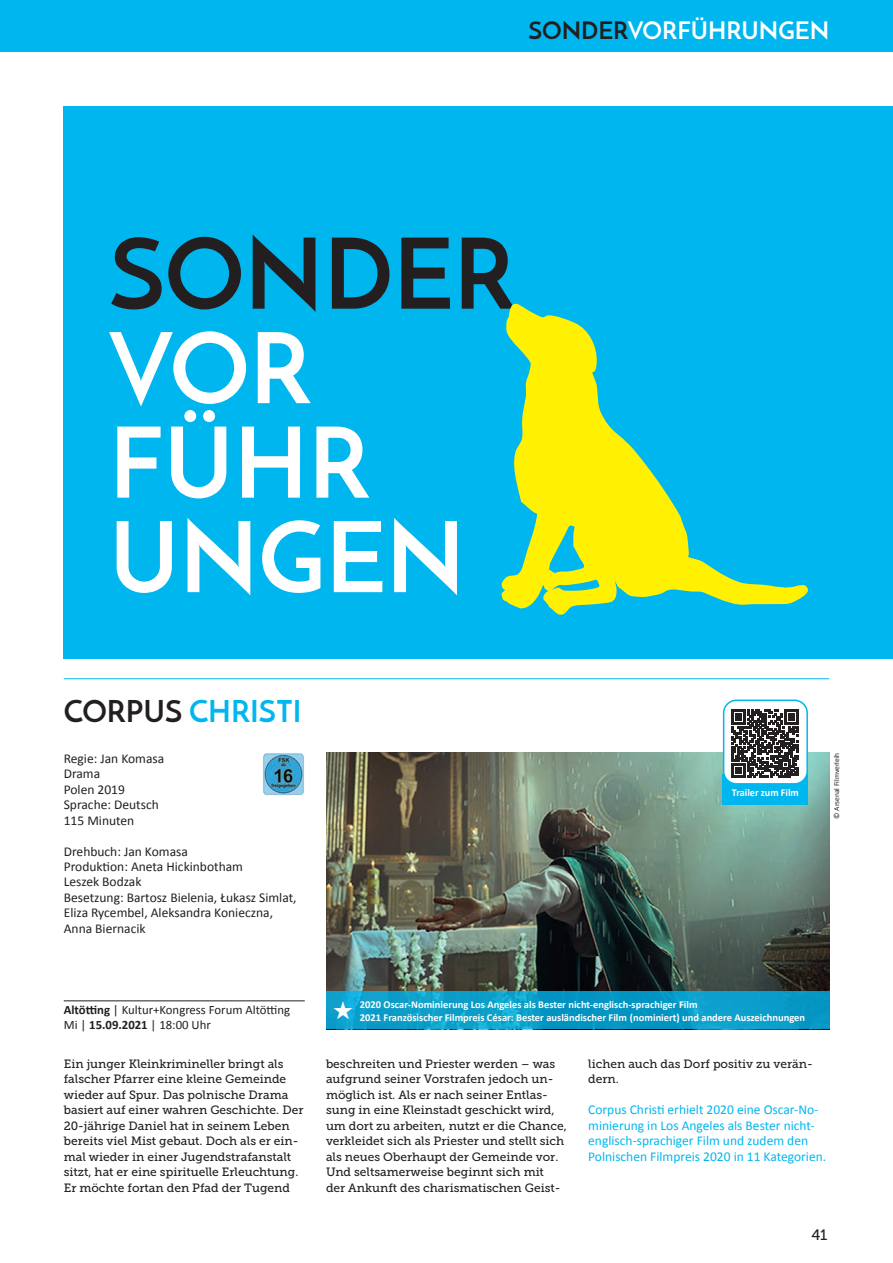
<style>
.page{position:relative;width:893px;height:1263px;background:#fff}
.page>*{position:absolute;margin:0;border:0;box-sizing:border-box;transform-origin:0 0}
.t1{font:700 97.5px/94.5px "Josefin Sans";color:#fff}
.t2{font:700 97.5px "Josefin Sans";color:#231f20}
.t3{font:700 30px "Josefin Sans";color:#00b6ef}
.t4{font:700 24px "Josefin Sans";color:#fff}
.t5{font:15px "Museo Slab 500";color:#231f20}
.t6{font:13.5px/15.5px "Calibri";color:#231f20}
.t7{font:13.5px/15.5px "Calibri";color:#00b6ef}
.t8{font:12.75px/15.3px "Calibri";color:#231f20}
.t9{font:12px/15.5px "Museo Slab 500";color:#231f20}
.t10{font:700 10.5px/12.6px "Calibri";color:#fff}
.t11{font:7.5px "Calibri";color:#231f20}
.s1{color:#231f20}
.s2{font-weight:700}
</style>
<div class="page">
<div style="left:0;top:0;width:893px;height:51px;background:#00b6ef"></div>
<div style="left:64px;top:106px;width:829px;height:553px;background:#00b6ef"></div>
<img style="left:326px;top:753px;width:503px;height:238px">
<div style="left:723px;top:774px;width:85px;height:31px;background:#00b6ef"></div>
<div style="left:724px;top:700px;width:83px;height:84px;background:#fff;border-radius:13px"></div>
<svg style="left:731px;top:710px;width:68px;height:68px"></svg>
<div style="left:723px;top:699px;width:85px;height:85px;border:2px solid #00b6ef;border-radius:13px"></div>
<hr style="left:64px;top:678px;width:765px;height:1px;background:#00b6ef">
<hr style="left:64px;top:1000px;width:241px;height:1px;background:#231f20">
<img style="left:263px;top:753px;width:41px;height:42px">
<svg style="left:326px;top:991px;width:503px;height:38px;background:#099cc8"></svg>
<svg style="left:501px;top:303px;width:307px;height:312px"></svg>
<svg style="left:334px;top:1000px;width:19px;height:19px"></svg>
<h3 class="t4" style="left:528px;top:16px;width:302px"><span class="s1">SONDER</span>VORFÜHRUNGEN</h3>
<h1 class="t2" style="left:109px;top:213px;width:408px">SONDER</h1>
<h1 class="t1" style="left:109px;top:321px;width:357px">VOR<br>FÜHR<br>UNGEN</h1>
<h2 class="t3" style="left:64px;top:692px;width:239px"><span class="s1">CORPUS</span> CHRISTI</h2>
<p class="t6" style="left:64px;top:751px;width:102px">Regie: Jan Komasa<br>Drama<br>Polen 2019<br>Sprache: Deutsch<br>115 Minuten</p>
<p class="t6" style="left:64px;top:843px;width:234px">Drehbuch: Jan Komasa<br>Produktion: Aneta Hickinbotham<br>Leszek Bodzak<br>Besetzung: Bartosz Bielenia, Łukasz Simlat,<br>Eliza Rycembel, Aleksandra Konieczna,<br>Anna Biernacik</p>
<p class="t10" style="left:732px;top:786px;width:69px">Trailer zum Film</p>
<p class="t11" style="left:832px;top:819px;width:67px;rotate:-90deg">© Arsenal Filmverleih</p>
<p class="t8" style="left:64px;top:1002px;width:228px"><span class="s2">Altötting</span> | Kultur+Kongress Forum Altötting<br>Mi | <span class="s2">15.09.2021</span> | 18:00 Uhr</p>
<p class="t10" style="left:360px;top:998px;width:447px">2020 Oscar-Nominierung Los Angeles als Bester nicht-englisch-sprachiger Film<br>2021 Französischer Filmpreis César: Bester ausländischer Film (nominiert) und andere Auszeichnungen</p>
<p class="t9" style="left:64px;top:1056px;width:241px">Ein junger Kleinkrimineller bringt als falscher Pfarrer eine kleine Gemeinde wieder auf Spur. Das polnische Drama basiert auf einer wahren Geschichte. Der 20-jährige Daniel hat in seinem Leben bereits viel Mist gebaut. Doch als er ein&shy;mal wieder in einer Jugendstrafanstalt sitzt, hat er eine spirituelle Erleuchtung.<br>Er möchte fortan den Pfad der Tugend</p>
<p class="t9" style="left:326px;top:1056px;width:242px">beschreiten und Priester werden – was aufgrund seiner Vorstrafen jedoch un&shy;möglich ist. Als er nach seiner Entlas&shy;sung in eine Kleinstadt geschickt wird, um dort zu arbeiten, nutzt er die Chance, verkleidet sich als Priester und stellt sich als neues Oberhaupt der Gemeinde vor.<br>Und seltsamerweise beginnt sich mit<br>der Ankunft des charismatischen Geist-</p>
<p class="t9" style="left:588px;top:1056px;width:226px">lichen auch das Dorf positiv zu verän&shy;dern.</p>
<p class="t7" style="left:588px;top:1102px;width:240px">Corpus Christi erhielt 2020 eine Oscar-No&shy;minierung in Los Angeles als Bester nicht&shy;englisch-sprachiger Film und zudem den Polnischen Filmpreis 2020 in 11 Kategorien.</p>
<p class="t5" style="left:811px;top:1227px;width:18px">41</p>
</div>
